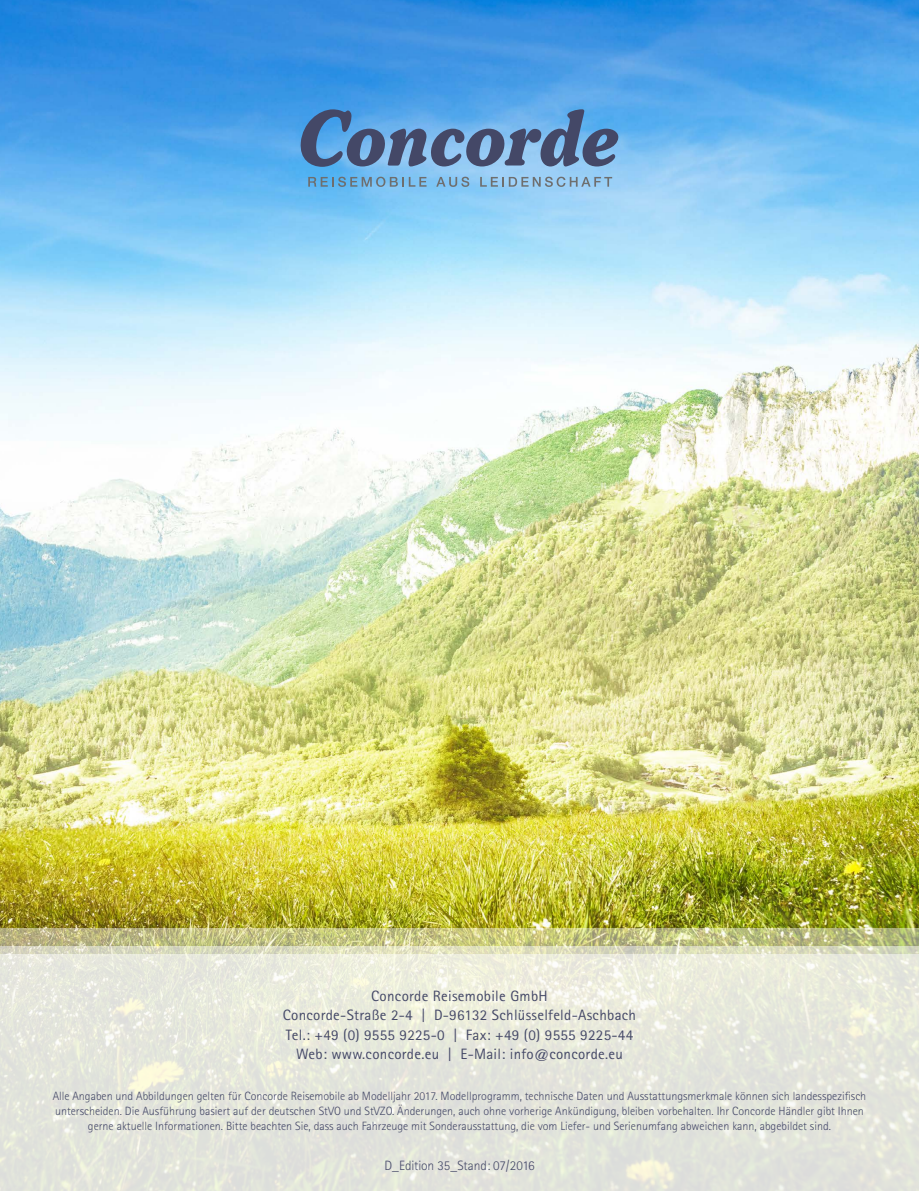
<style>
.page{position:relative;width:919px;height:1191px;background:#fff}
.page>*{position:absolute;margin:0;border:0;box-sizing:border-box;transform-origin:0 0}
.t1{font:15px/19.5px "Rotis Sans Serif";letter-spacing:.02em;color:#444867;text-align:center}
.t2{font:300 13.5px "Rotis Sans Serif";letter-spacing:-.01em;color:#444867}
.t3{font:300 12px/15px "Rotis Sans Serif";color:#444867;text-align:center}
</style>
<div class="page">
<img style="left:0;top:0;width:918px;height:928px">
<svg style="left:308px;top:177px;width:118px;height:10px"></svg>
<svg style="left:436px;top:177px;width:33px;height:10px"></svg>
<svg style="left:480px;top:177px;width:132px;height:10px"></svg>
<svg style="left:299px;top:109px;width:319px;height:58px;background:#5c88b7"></svg>
<svg style="left:0;top:928px;width:918px;height:18px;background:#c3c385"></svg>
<svg style="left:0;top:946px;width:918px;height:8px;background:#dcdcbf"></svg>
<svg style="left:0;top:954px;width:918px;height:237px;background:#e6e7dd"></svg>
<p class="t1" style="left:283px;top:986px;width:355px">Concorde Reisemobile GmbH<br>Concorde-Straße 2-4 | D-96132 Schlüsselfeld-Aschbach Tel.: +49 (0) 9555 9225-0 | Fax: +49 (0) 9555 9225-44<br>Web: www.concorde.eu | E-Mail: info@concorde.eu</p>
<p class="t3" style="left:53px;top:1088px;width:815px">Alle Angaben und Abbildungen gelten für Concorde Reisemobile ab Modelljahr 2017. Modellprogramm, technische Daten und Ausstattungsmerkmale können sich landesspezifisch unterscheiden. Die Ausführung basiert auf der deutschen StVO und StVZO. Änderungen, auch ohne vorherige Ankündigung, bleiben vorbehalten. Ihr Concorde Händler gibt Ihnen gerne aktuelle Informationen. Bitte beachten Sie, dass auch Fahrzeuge mit Sonderausstattung, die vom Liefer- und Serienumfang abweichen kann, abgebildet sind.</p>
<p class="t2" style="left:384px;top:1157px;width:152px">D_Edition 35_Stand: 07/2016</p>
</div>
